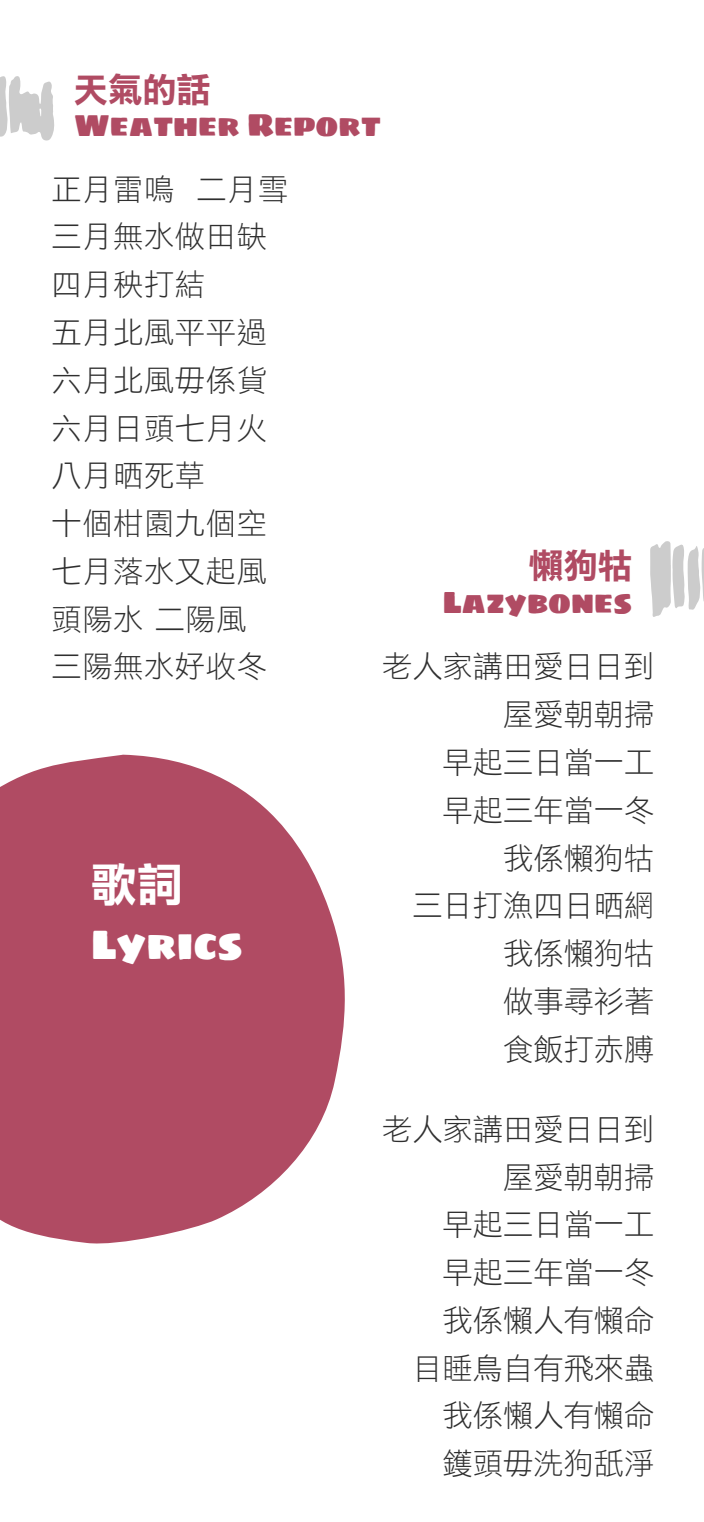
<style>
.page{position:relative;width:704px;height:1522px;background:#fff}
.page>*{position:absolute;margin:0;border:0;box-sizing:border-box;transform-origin:0 0}
.t1{font:46.38px "DF Li Hei Std W7";color:#fff}
.t2{font:41.56px "Sigmar One";letter-spacing:-.02em;color:#fff}
.t3{font:34.75px "DF Li Hei Std W7";letter-spacing:-.02em;color:#b04b63}
.t4{font:30.88px "Sigmar One";letter-spacing:-.02em;color:#b04b63}
.t5{font:30.25px/47.8px "DF Li Hei Std W3";color:#2f2f2f;text-align:right}
.t6{font:30.25px/47.8px "DF Li Hei Std W3";letter-spacing:.02em;color:#2f2f2f}
</style>
<div class="page">
<svg style="left:0;top:755px;width:345px;height:489px;background:#bb6579"></svg>
<svg style="left:0;top:76px;width:54px;height:65px"></svg>
<svg style="left:650px;top:541px;width:53px;height:76px"></svg>
<p class="t3" style="left:73px;top:70px;width:139px">天氣的話</p>
<p class="t4" style="left:74px;top:100px;width:309px">Weather Report</p>
<p class="t6" style="left:51px;top:164px;width:238px">正月雷鳴 二月雪三月無水做田缺四月秧打結<br>五月北風平平過六月北風毋係貨六月日頭七月火八月晒死草<br>十個柑園九個空七月落水又起風頭陽水 二陽風<br>三陽無水好收冬</p>
<p class="t3" style="left:528px;top:547px;width:105px">懶狗牯</p>
<p class="t4" style="left:442px;top:576px;width:191px">Lazybones</p>
<p class="t5" style="left:382px;top:642px;width:274px">老人家講田愛日日到屋愛朝朝掃<br>早起三日當一工<br>早起三年當一冬<br>我係懶狗牯<br>三日打漁四日晒網我係懶狗牯<br>做事尋衫著<br>食飯打赤膊</p>
<h1 class="t1" style="left:91px;top:859px;width:94px">歌詞</h1>
<h2 class="t2" style="left:91px;top:910px;width:153px">Lyrics</h2>
<p class="t5" style="left:382px;top:1104px;width:274px">老人家講田愛日日到屋愛朝朝掃<br>早起三日當一工<br>早起三年當一冬<br>我係懶人有懶命<br>目睡鳥自有飛來蟲我係懶人有懶命<br>鑊頭毋洗狗舐淨</p>
</div>
